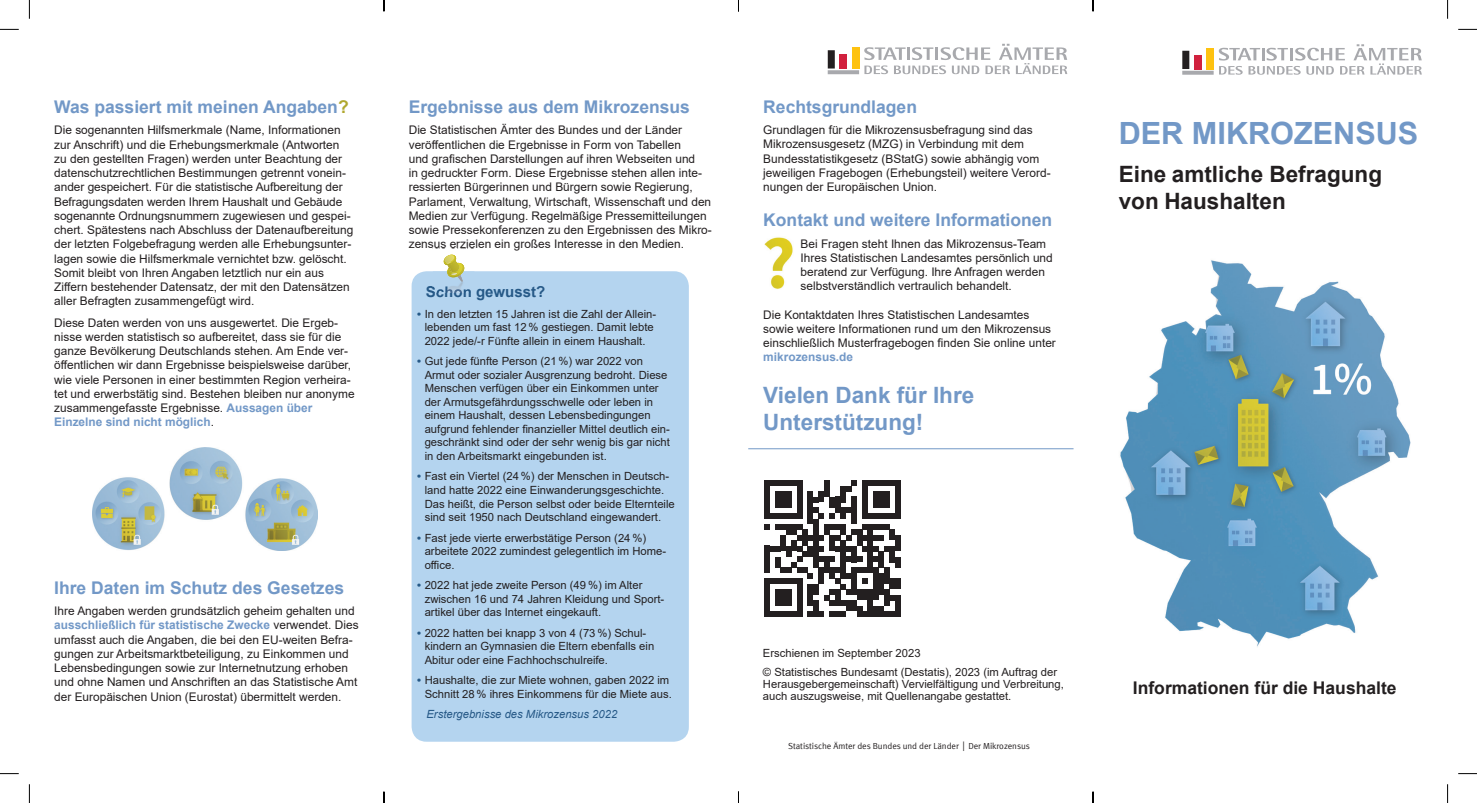
<style>
.page{position:relative;width:1477px;height:803px;background:#fff}
.page>*{position:absolute;margin:0;border:0;box-sizing:border-box;transform-origin:0 0}
.t1{font:700 30.62px "Arial";color:#7298c7}
.t2{font:700 22.5px/27px "Arial";color:#231f20}
.t3{font:700 22.5px/27px "Arial";color:#7298c7}
.t4{font:700 17.5px "Arial";color:#7298c7}
.t5{font:700 17.5px "Arial";color:#231f20}
.t6{font:700 15px "Arial";color:#265987}
.t7{font:11.88px/14.2px "Arial";color:#231f20}
.t8{font:700 11.88px "Arial";color:#7298c7}
.t9{font:11.25px/13.5px "Arial";color:#231f20}
.t10{font:italic 11.25px "Arial";color:#265987}
.t11{font:8.75px "Meta Normal LF";color:#231f20}
.s1{color:#b0a72e}
.s2{font-weight:700;color:#7298c7}
.s3{font-weight:700;color:#265987}
.s4{font-size:10px}
</style>
<div class="page">
<svg style="left:1182px;top:71px;width:31px;height:4px"></svg>
<div style="left:1206px;top:48px;width:7px;height:21px;background:#fec210"></div>
<div style="left:1182px;top:51px;width:7px;height:18px;background:#231f20"></div>
<div style="left:1194px;top:55px;width:7px;height:14px;background:#d1213e"></div>
<svg style="left:1218px;top:44px;width:203px;height:31px"></svg>
<div style="left:411px;top:271px;width:277px;height:471px;background:#b4d4ef;border-radius:15px"></div>
<svg style="left:827px;top:70px;width:32px;height:4px"></svg>
<div style="left:852px;top:47px;width:7px;height:22px;background:#fec210"></div>
<div style="left:827px;top:50px;width:7px;height:19px;background:#231f20"></div>
<div style="left:839px;top:55px;width:7px;height:14px;background:#d1213e"></div>
<svg style="left:864px;top:44px;width:203px;height:30px"></svg>
<img style="left:764px;top:237px;width:29px;height:52px">
<div style="left:764px;top:480px;width:5px;height:33px;background:#231f20"></div>
<div style="left:775px;top:491px;width:5px;height:17px;background:#231f20"></div>
<div style="left:780px;top:491px;width:5px;height:17px;background:#231f20"></div>
<div style="left:785px;top:491px;width:6px;height:17px;background:#231f20"></div>
<svg style="left:769px;top:480px;width:27px;height:6px"></svg>
<div style="left:796px;top:480px;width:6px;height:33px;background:#231f20"></div>
<div style="left:807px;top:491px;width:6px;height:22px;background:#231f20"></div>
<svg style="left:813px;top:497px;width:5px;height:5px"></svg>
<div style="left:818px;top:491px;width:6px;height:11px;background:#231f20"></div>
<div style="left:824px;top:480px;width:5px;height:17px;background:#231f20"></div>
<div style="left:829px;top:497px;width:5px;height:11px;background:#231f20"></div>
<div style="left:834px;top:497px;width:6px;height:16px;background:#231f20"></div>
<div style="left:840px;top:486px;width:5px;height:16px;background:#231f20"></div>
<svg style="left:845px;top:480px;width:11px;height:11px"></svg>
<div style="left:851px;top:497px;width:5px;height:16px;background:#231f20"></div>
<div style="left:862px;top:480px;width:5px;height:33px;background:#231f20"></div>
<div style="left:873px;top:491px;width:5px;height:17px;background:#231f20"></div>
<div style="left:878px;top:491px;width:5px;height:17px;background:#231f20"></div>
<div style="left:883px;top:491px;width:6px;height:17px;background:#231f20"></div>
<svg style="left:867px;top:480px;width:27px;height:6px"></svg>
<div style="left:894px;top:480px;width:6px;height:33px;background:#231f20"></div>
<svg style="left:764px;top:508px;width:136px;height:109px"></svg>
<div style="left:894px;top:540px;width:6px;height:11px;background:#231f20"></div>
<div style="left:894px;top:557px;width:6px;height:11px;background:#231f20"></div>
<div style="left:894px;top:578px;width:6px;height:11px;background:#231f20"></div>
<div style="left:894px;top:595px;width:6px;height:11px;background:#231f20"></div>
<div style="left:894px;top:606px;width:6px;height:11px;background:#231f20"></div>
<img style="left:432px;top:286px;width:39px;height:6px">
<svg style="left:443px;top:255px;width:22px;height:28px"></svg>
<hr style="left:748px;top:448px;width:325px;height:1px;background:#7298c7">
<img style="left:1120px;top:260px;width:291px;height:387px">
<img style="left:92px;top:447px;width:225px;height:104px">
<svg style="left:0;top:29px;width:19px;height:1px"></svg>
<svg style="left:1458px;top:29px;width:18px;height:1px"></svg>
<svg style="left:0;top:773px;width:19px;height:1px"></svg>
<svg style="left:1458px;top:773px;width:18px;height:1px"></svg>
<svg style="left:29px;top:0;width:1px;height:19px"></svg>
<svg style="left:29px;top:784px;width:1px;height:19px"></svg>
<h3 class="t4" style="left:54px;top:95px;width:296px">Was passiert mit meinen Angaben<span class="s1">?</span></h3>
<p class="t7" style="left:54px;top:123px;width:301px">Die sogenannten Hilfsmerkmale (Name, Informationen zur Anschrift) und die Erhebungsmerkmale (Antworten zu den gestellten Fragen) werden unter Beachtung der datenschutzrechtlichen Bestimmungen getrennt vonein&shy;ander gespeichert. Für die statistische Aufbereitung der Befragungsdaten werden Ihrem Haushalt und Gebäude sogenannte Ordnungsnummern zugewiesen und gespei&shy;chert. Spätestens nach Abschluss der Datenaufbereitung der letzten Folgebefragung werden alle Erhebungsunter&shy;lagen sowie die Hilfsmerkmale vernichtet bzw. gelöscht.<br>Somit bleibt von Ihren Angaben letztlich nur ein aus Ziffern bestehender Datensatz, der mit den Datensätzen aller Befragten zusammengefügt wird.</p>
<p class="t7" style="left:54px;top:315px;width:302px">Diese Daten werden von uns ausgewertet. Die Ergeb&shy;nisse werden statistisch so aufbereitet, dass sie für die ganze Bevölkerung Deutschlands stehen. Am Ende ver&shy;öffentlichen wir dann Ergebnisse beispielsweise darüber, wie viele Personen in einer bestimmten Region verheira&shy;tet und erwerbstätig sind. Bestehen bleiben nur anonyme zusammengefasste Ergebnisse. <span class="s2">Aussagen über Einzelne sind nicht möglich</span>.</p>
<h3 class="t4" style="left:54px;top:575px;width:291px">Ihre Daten im Schutz des Gesetzes</h3>
<p class="t7" style="left:54px;top:604px;width:306px">Ihre Angaben werden grundsätzlich geheim gehalten und <span class="s2">ausschließlich für statistische Zwecke</span> verwendet. Dies umfasst auch die Angaben, die bei den EU-weiten Befra&shy;gungen zur Arbeitsmarktbeteiligung, zu Einkommen und Lebensbedingungen sowie zur Internetnutzung erhoben und ohne Namen und Anschriften an das Statistische Amt der Europäischen Union (Eurostat) übermittelt werden.</p>
<h3 class="t4" style="left:409px;top:95px;width:283px">Ergebnisse aus dem Mikrozensus</h3>
<p class="t7" style="left:409px;top:123px;width:304px">Die Statistischen Ämter des Bundes und der Länder veröffentlichen die Ergebnisse in Form von Tabellen<br>und grafischen Darstellungen auf ihren Webseiten und<br>in gedruckter Form. Diese Ergebnisse stehen allen inte&shy;ressierten Bürgerinnen und Bürgern sowie Regierung, Parlament, Verwaltung, Wirtschaft, Wissenschaft und den Medien zur Verfügung. Regelmäßige Pressemitteilungen sowie Pressekonferenzen zu den Ergebnissen des Mikro&shy;zensus erzielen ein großes Interesse in den Medien.</p>
<p class="t6" style="left:426px;top:281px;width:121px">Schon gewusst?</p>
<p class="t9" style="left:417px;top:307px;width:240px;text-align:center"><span class="s3">•</span> In den letzten 15 Jahren ist die Zahl der Allein&shy;lebenden um fast 12 % gestiegen. Damit lebte<br>2022 jede/-r Fünfte allein in einem Haushalt.</p>
<p class="t9" style="left:424px;top:355px;width:247px;text-indent:-8px"><span class="s3">•</span> Gut jede fünfte Person (21 %) war 2022 von Armut oder sozialer Ausgrenzung bedroht. Diese Menschen verfügen über ein Einkommen unter der Armutsgefährdungsschwelle oder leben in einem Haushalt, dessen Lebensbedingungen aufgrund fehlender finan zieller Mittel deutlich ein&shy;geschränkt sind oder der sehr wenig bis gar nicht in den Arbeitsmarkt eingebunden ist.</p>
<p class="t9" style="left:424px;top:470px;width:251px;text-indent:-8px"><span class="s3">•</span> Fast ein Viertel (24 %) der Menschen in Deutsch&shy;land hatte 2022 eine Einwanderungsgeschichte.<br>Das heißt, die Person selbst oder beide Elternteile sind seit 1950 nach Deutschland eingewandert.</p>
<p class="t9" style="left:424px;top:531px;width:243px;text-indent:-8px"><span class="s3">•</span> Fast jede vierte erwerbstätige Person (24 %) arbeitete 2022 zumindest gelegentlich im Home&shy;office.</p>
<p class="t9" style="left:424px;top:578px;width:241px;text-indent:-8px"><span class="s3">•</span> 2022 hat jede zweite Person (49 %) im Alter zwischen 16 und 74 Jahren Kleidung und Sport&shy;artikel über das Internet eingekauft.</p>
<p class="t9" style="left:424px;top:626px;width:231px;text-indent:-8px"><span class="s3">•</span> 2022 hatten bei knapp 3 von 4 (73 %) Schul&shy;kindern an Gymnasien die Eltern ebenfalls ein<br>Abitur oder eine Fachhochschulreife.</p>
<p class="t9" style="left:417px;top:673px;width:256px;text-align:right"><span class="s3">•</span> Haushalte, die zur Miete wohnen, gaben 2022 im<br>Schnitt 28 % ihres Einkommens für die Miete aus.</p>
<p class="t10" style="left:426px;top:707px;width:192px">Erstergebnisse des Mikrozensus 2022</p>
<h3 class="t4" style="left:763px;top:94px;width:155px">Rechtsgrundlagen</h3>
<p class="t7" style="left:763px;top:123px;width:289px">Grundlagen für die Mikrozensusbefragung sind das Mikrozensusgesetz (MZG) in Verbindung mit dem Bundesstatistikgesetz (BStatG) sowie abhängig vom jeweiligen Fragebogen (Erhebungsteil) weitere Verord&shy;nungen der Europäischen Union.</p>
<h3 class="t4" style="left:763px;top:208px;width:290px">Kontakt und weitere Informationen</h3>
<p class="t7" style="left:800px;top:236px;width:254px">Bei Fragen steht Ihnen das Mikrozensus-Team Ihres Statistischen Landesamtes persönlich und beratend zur Verfügung. Ihre Anfragen werden selbstverständlich vertraulich behandelt.</p>
<p class="t7" style="left:763px;top:307px;width:294px">Die Kontaktdaten Ihres Statistischen Landesamtes sowie weitere Informationen rund um den Mikrozensus einschließlich Musterfragebogen finden Sie online unter</p>
<p class="t8" style="left:763px;top:349px;width:91px">mikrozensus.de</p>
<h2 class="t3" style="left:763px;top:381px;width:212px">Vielen Dank für Ihre<br>Unterstützung!</h2>
<p class="t9" style="left:762px;top:643px;width:296px;line-height:19.2px">Erschienen im September 2023<br>© Statistisches Bundesamt (Destatis), 2023 (im Auftrag der</p>
<p class="t9" style="left:762px;top:678px;width:302px;line-height:12.1px">Herausgebergemeinschaft) Vervielfältigung und Verbreitung, auch auszugsweise, mit Quellenangabe gestattet.</p>
<p class="t11" style="left:788px;top:740px;width:243px">Statistische Ämter des Bundes und der Länder <span class="s4">|</span> Der Mikrozensus</p>
<h1 class="t1" style="left:1118px;top:112px;width:301px">DER MIKROZENSUS</h1>
<h2 class="t2" style="left:1118px;top:161px;width:265px">Eine amtliche Befragung von Haushalten</h2>
<h3 class="t5" style="left:1132px;top:675px;width:265px">Informationen für die Haushalte</h3>
</div>
